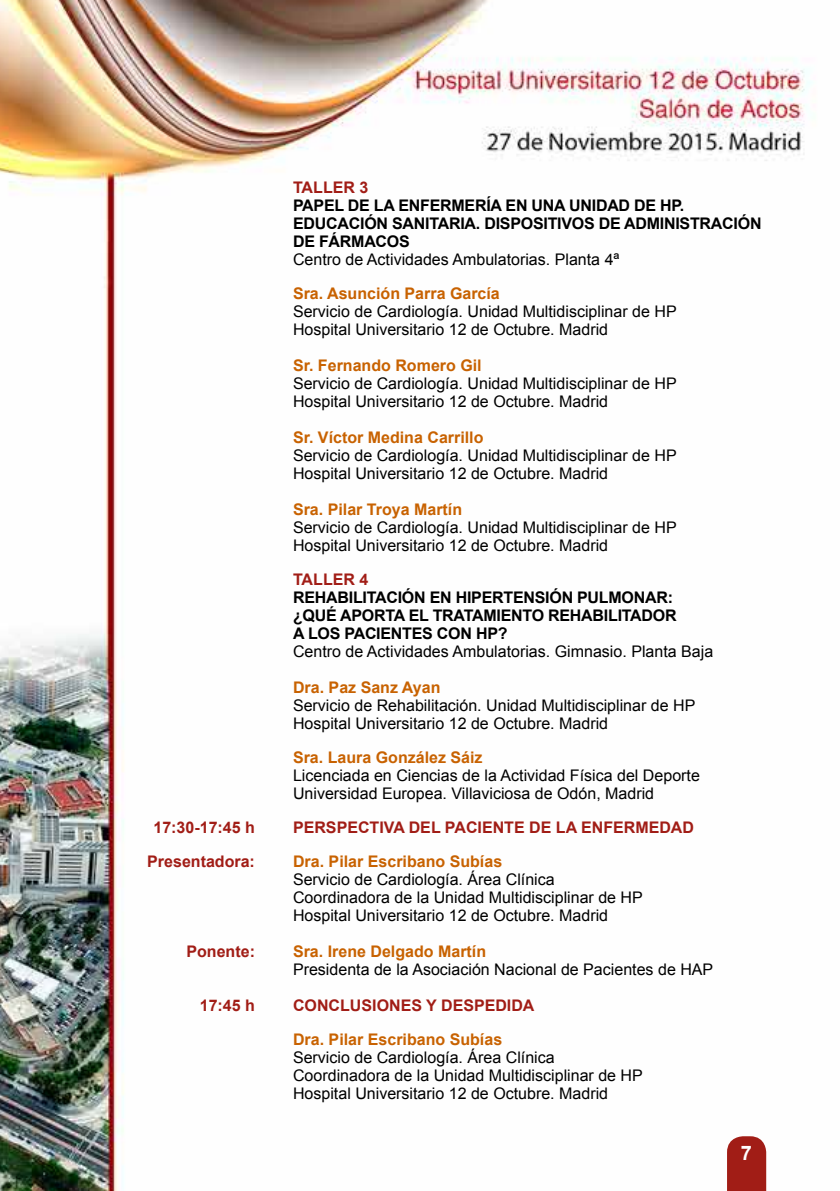
<style>
.page{position:relative;width:840px;height:1191px;background:#fff}
.page>*{position:absolute;margin:0;border:0;box-sizing:border-box;transform-origin:0 0}
.t1{font:700 20px "Arial";color:#fff}
.t2{font:16px/18px "Arial";color:#000}
.t3{font:700 16px "Arial";color:#c86201}
.t4{font:700 16px/18px "Arial";letter-spacing:-.015em;color:#000}
.t5{font:700 16px "Arial";color:#a11d16}
</style>
<div class="page">
<img style="left:0;top:0;width:812px;height:1191px">
<svg style="left:726px;top:1136px;width:39px;height:55px;background:#a72d26"></svg>
<p class="t5" style="left:293px;top:177px;width:77px">TALLER 3</p>
<p class="t4" style="left:293px;top:197px;width:470px">PAPEL DE LA ENFERMERÍA EN UNA UNIDAD DE HP.<br>EDUCACIÓN SANITARIA. DISPOSITIVOS DE ADMINISTRACIÓN<br>DE FÁRMACOS</p>
<p class="t2" style="left:293px;top:251px;width:328px">Centro de Actividades Ambulatorias. Planta 4ª</p>
<p class="t3" style="left:293px;top:283px;width:208px">Sra. Asunción Parra García</p>
<p class="t2" style="left:293px;top:303px;width:385px">Servicio de Cardiología. Unidad Multidisciplinar de HP<br>Hospital Universitario 12 de Octubre. Madrid</p>
<p class="t3" style="left:293px;top:355px;width:190px">Sr. Fernando Romero Gil</p>
<p class="t2" style="left:293px;top:375px;width:385px">Servicio de Cardiología. Unidad Multidisciplinar de HP<br>Hospital Universitario 12 de Octubre. Madrid</p>
<p class="t3" style="left:293px;top:427px;width:192px">Sr. Víctor Medina Carrillo</p>
<p class="t2" style="left:293px;top:447px;width:385px">Servicio de Cardiología. Unidad Multidisciplinar de HP<br>Hospital Universitario 12 de Octubre. Madrid</p>
<p class="t3" style="left:293px;top:499px;width:170px">Sra. Pilar Troya Martín</p>
<p class="t2" style="left:293px;top:519px;width:385px">Servicio de Cardiología. Unidad Multidisciplinar de HP<br>Hospital Universitario 12 de Octubre. Madrid</p>
<p class="t5" style="left:293px;top:569px;width:77px">TALLER 4</p>
<p class="t4" style="left:293px;top:589px;width:385px">REHABILITACIÓN EN HIPERTENSIÓN PULMONAR: ¿QUÉ APORTA EL TRATAMIENTO REHABILITADOR<br>A LOS PACIENTES CON HP?</p>
<p class="t2" style="left:293px;top:643px;width:421px">Centro de Actividades Ambulatorias. Gimnasio. Planta Baja</p>
<p class="t3" style="left:293px;top:677px;width:149px">Dra. Paz Sanz Ayan</p>
<p class="t2" style="left:293px;top:697px;width:403px">Servicio de Rehabilitación. Unidad Multidisciplinar de HP<br>Hospital Universitario 12 de Octubre. Madrid</p>
<p class="t3" style="left:293px;top:747px;width:191px">Sra. Laura González Sáiz</p>
<p class="t2" style="left:293px;top:767px;width:408px">Licenciada en Ciencias de la Actividad Física del Deporte<br>Universidad Europea. Villaviciosa de Odón, Madrid</p>
<p class="t5" style="left:153px;top:817px;width:103px">17:30-17:45 h</p>
<p class="t5" style="left:293px;top:817px;width:402px">PERSPECTIVA DEL PACIENTE DE LA ENFERMEDAD</p>
<p class="t5" style="left:147px;top:851px;width:109px">Presentadora:</p>
<p class="t3" style="left:293px;top:851px;width:210px">Dra. Pilar Escribano Subías</p>
<p class="t2" style="left:293px;top:871px;width:351px">Servicio de Cardiología. Área Clínica<br>Coordinadora de la Unidad Multidisciplinar de HP<br>Hospital Universitario 12 de Octubre. Madrid</p>
<p class="t5" style="left:186px;top:941px;width:70px">Ponente:</p>
<p class="t3" style="left:293px;top:941px;width:194px">Sra. Irene Delgado Martín</p>
<p class="t2" style="left:293px;top:961px;width:421px">Presidenta de la Asociación Nacional de Pacientes de HAP</p>
<p class="t5" style="left:200px;top:995px;width:57px">17:45 h</p>
<p class="t5" style="left:293px;top:995px;width:243px">CONCLUSIONES Y DESPEDIDA</p>
<p class="t3" style="left:293px;top:1029px;width:210px">Dra. Pilar Escribano Subías</p>
<p class="t2" style="left:293px;top:1049px;width:351px">Servicio de Cardiología. Área Clínica<br>Coordinadora de la Unidad Multidisciplinar de HP<br>Hospital Universitario 12 de Octubre. Madrid</p>
<p class="t1" style="left:740px;top:1139px;width:13px">7</p>
</div>
